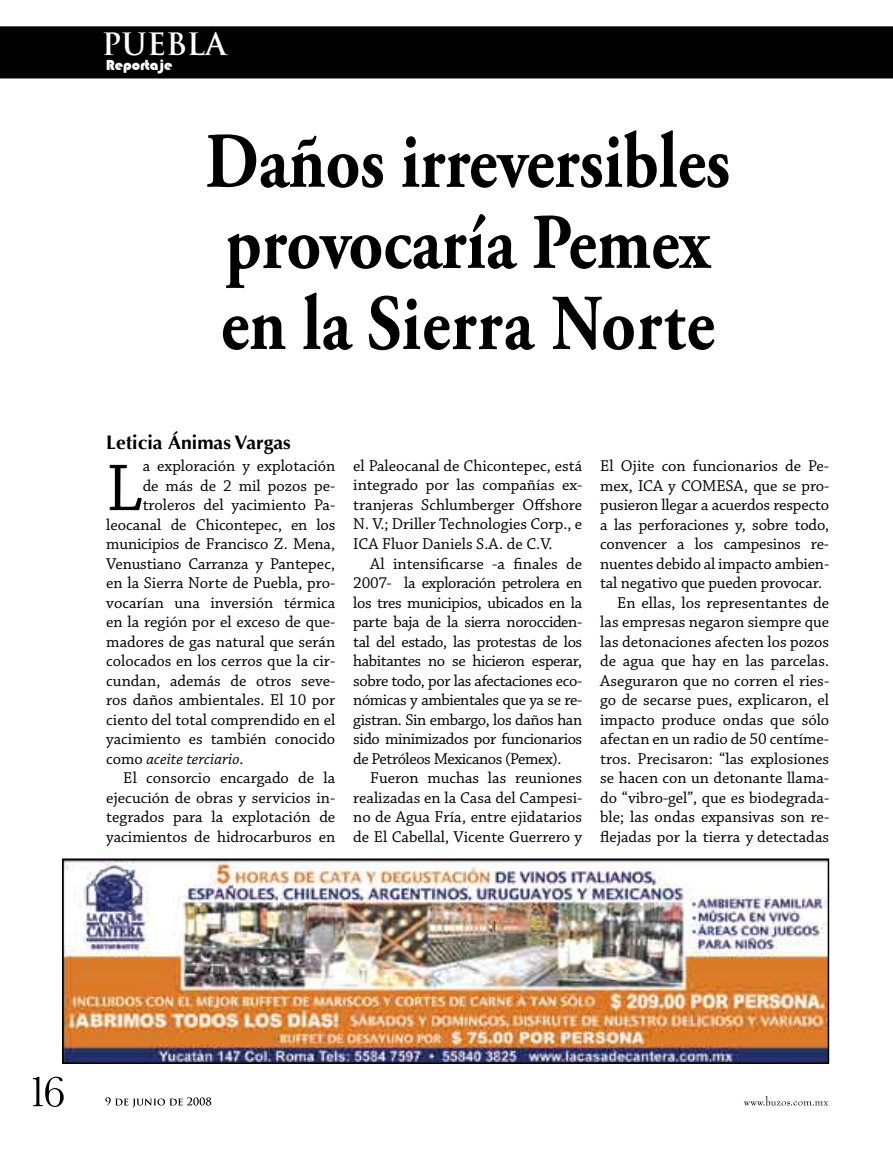
<style>
.page{position:relative;width:893px;height:1149px;background:#fff}
.page>*{position:absolute;margin:0;border:0;box-sizing:border-box;transform-origin:0 0}
.t1{font:700 78.75px/81px "Adobe Garamond Pro";color:#000;scale:.86 1}
.t2{font:69.6px "Chaparral Pro";color:#000}
.t3{font:700 30px "Trajan Pro";color:#fff}
.t4{font:700 19.5px "Optima";color:#000}
.t5{font:16.5px/19.5px "Chaparral Pro";color:#000;text-align:justify}
.t6{font:italic 16.5px "Chaparral Pro";color:#000}
.t7{font:15px "Bauhaus 93";color:#fff}
.s1{font-style:normal}
</style>
<div class="page">
<div style="left:0;top:26px;width:893px;height:52px;background:#000"></div>
<svg style="left:33px;top:1076px;width:31px;height:30px"></svg>
<svg style="left:105px;top:1097px;width:106px;height:10px"></svg>
<svg style="left:744px;top:1096px;width:84px;height:9px"></svg>
<img style="left:65px;top:861px;width:761px;height:199px">
<div style="left:62px;top:858px;width:767px;height:205px;border:2px solid #000"></div>
<h3 class="t3" style="left:102px;top:25px;width:126px">PUEBLA</h3>
<p class="t7" style="left:106px;top:57px;width:68px">Reportaje</p>
<h1 class="t1" style="left:205px;top:123px;width:612px">Daños irreversibles provocaría Pemex en la Sierra Norte</h1>
<p class="t4" style="left:106px;top:431px;width:186px">Leticia Ánimas Vargas</p>
<h2 class="t2" style="left:106px;top:449px;width:38px">L</h2>
<p class="t5" style="left:143px;top:456px;width:194px">a exploración y explotación</p>
<p class="t5" style="left:143px;top:476px;width:194px">de más de 2 mil pozos pe-</p>
<p class="t5" style="left:143px;top:495px;width:194px">troleros del yacimiento Pa-</p>
<p class="t5" style="left:106px;top:515px;width:230px">leocanal de Chicontepec, en los</p>
<p class="t5" style="left:106px;top:534px;width:230px">municipios de Francisco Z. Mena,</p>
<p class="t5" style="left:106px;top:554px;width:230px">Venustiano Carranza y Pantepec,</p>
<p class="t5" style="left:106px;top:573px;width:230px">en la Sierra Norte de Puebla, pro-</p>
<p class="t5" style="left:106px;top:593px;width:230px">vocarían una inversión térmica</p>
<p class="t5" style="left:106px;top:612px;width:230px">en la región por el exceso de que-</p>
<p class="t5" style="left:106px;top:632px;width:230px">madores de gas natural que serán</p>
<p class="t5" style="left:106px;top:651px;width:230px">colocados en los cerros que la cir-</p>
<p class="t5" style="left:106px;top:671px;width:230px">cundan, además de otros seve-</p>
<p class="t5" style="left:106px;top:690px;width:230px">ros daños ambientales. El 10 por</p>
<p class="t5" style="left:106px;top:710px;width:230px">ciento del total comprendido en el</p>
<p class="t5" style="left:106px;top:729px;width:230px">yacimiento es también conocido</p>
<p class="t6" style="left:106px;top:749px;width:139px"><span class="s1">como</span> aceite terciario<span class="s1">.</span></p>
<p class="t5" style="left:123px;top:768px;width:213px">El consorcio encargado de la</p>
<p class="t5" style="left:106px;top:788px;width:230px">ejecución de obras y servicios in-</p>
<p class="t5" style="left:106px;top:807px;width:230px">tegrados para la explotación de</p>
<p class="t5" style="left:106px;top:827px;width:230px">yacimientos de hidrocarburos en</p>
<p class="t5" style="left:353px;top:456px;width:230px">el Paleocanal de Chicontepec, está integrado por las compañías ex&shy;tranjeras Schlumberger Offshore N. V.; Driller Technologies Corp., e ICA Fluor Daniels S.A. de C.V.</p>
<p class="t5" style="left:353px;top:554px;width:230px;text-indent:17px">Al intensificarse -a finales de 2007- la exploración petrolera en los tres municipios, ubicados en la parte baja de la sierra norocciden&shy;tal del estado, las protestas de los habitantes no se hicieron esperar, sobre todo, por las afectaciones eco&shy;nómicas y ambientales que ya se re&shy;gistran. Sin embargo, los daños han sido minimizados por funcionarios de Petróleos Mexicanos (Pemex).</p>
<p class="t5" style="left:353px;top:768px;width:230px;text-indent:17px">Fueron muchas las reuniones realizadas en la Casa del Campesi&shy;no de Agua Fría, entre ejidatarios de El Cabellal, Vicente Guerrero y</p>
<p class="t5" style="left:600px;top:456px;width:230px">El Ojite con funcionarios de Pe-</p>
<p class="t5" style="left:600px;top:476px;width:230px">mex, ICA y COMESA, que se pro-</p>
<p class="t5" style="left:600px;top:495px;width:230px">pusieron llegar a acuerdos respecto</p>
<p class="t5" style="left:600px;top:515px;width:230px">a las perforaciones y, sobre todo,</p>
<p class="t5" style="left:600px;top:534px;width:230px">convencer a los campesinos re-</p>
<p class="t5" style="left:600px;top:554px;width:230px">nuentes debido al impacto ambien-</p>
<p class="t5" style="left:600px;top:573px;width:224px">tal negativo que pueden provocar.</p>
<p class="t5" style="left:617px;top:593px;width:213px">En ellas, los representantes de</p>
<p class="t5" style="left:600px;top:612px;width:230px">las empresas negaron siempre que</p>
<p class="t5" style="left:600px;top:632px;width:230px">las detonaciones afecten los pozos</p>
<p class="t5" style="left:600px;top:651px;width:230px">de agua que hay en las parcelas.</p>
<p class="t5" style="left:600px;top:671px;width:230px">Aseguraron que no corren el ries-</p>
<p class="t5" style="left:600px;top:690px;width:230px">go de secarse pues, explicaron, el</p>
<p class="t5" style="left:600px;top:710px;width:230px">impacto produce ondas que sólo</p>
<p class="t5" style="left:600px;top:729px;width:230px">afectan en un radio de 50 centíme-</p>
<p class="t5" style="left:600px;top:749px;width:230px">tros. Precisaron: “las explosiones</p>
<p class="t5" style="left:600px;top:768px;width:230px">se hacen con un detonante llama-</p>
<p class="t5" style="left:600px;top:788px;width:230px">do “vibro-gel”, que es biodegrada-</p>
<p class="t5" style="left:600px;top:807px;width:230px">ble; las ondas expansivas son re-</p>
<p class="t5" style="left:600px;top:827px;width:230px">flejadas por la tierra y detectadas</p>
</div>
